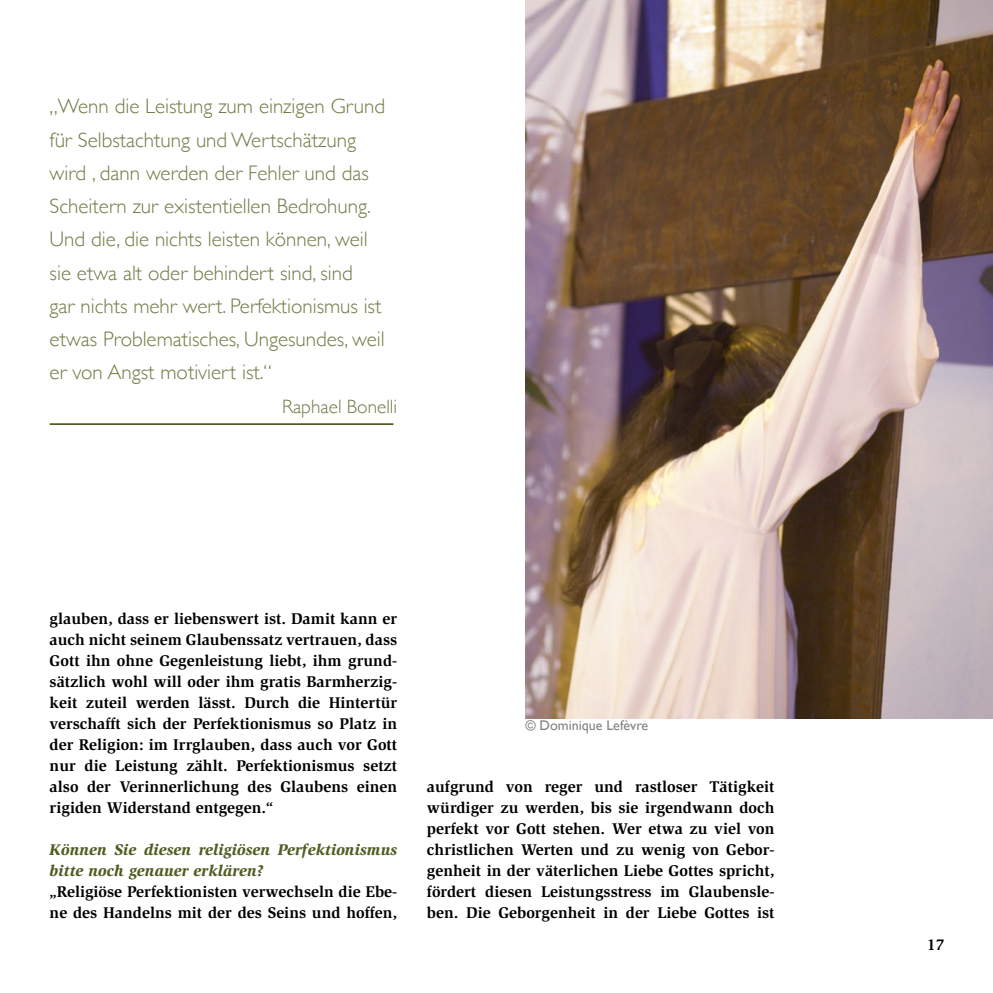
<style>
.page{position:relative;width:993px;height:993px;background:#fff}
.page>*{position:absolute;margin:0;border:0;box-sizing:border-box;transform-origin:0 0}
.t1{font:300 21px/33.2px "Gill Sans";color:#737a46}
.t2{font:300 19.25px "Gill Sans";color:#737a46}
.t3{font:700 15.92px/21px "Slimbach";color:#000;text-align:justify}
.t4{font:italic 900 15.92px/21px "Slimbach";color:#505e23}
.t5{font:14px "Gill Sans";color:#828281}
</style>
<div class="page">
<img style="left:525px;top:0;width:467px;height:717px">
<hr style="left:50px;top:423px;width:343px;height:2px;background:#505e23">
<p class="t1" style="left:50px;top:89px;width:337px">„Wenn die Leistung zum einzigen Grund für Selbstachtung und Wertschätzung wird , dann werden der Fehler und das Scheitern zur existentiellen Bedrohung.<br>Und die, die nichts leisten können, weil sie etwa alt oder behindert sind, sind<br>gar nichts mehr wert. Perfektionismus ist etwas Problematisches, Ungesundes, weil er von Angst motiviert ist.“</p>
<p class="t2" style="left:282px;top:391px;width:117px">Raphael Bonelli</p>
<p class="t3" style="left:50px;top:608px;width:349px">glauben, dass er liebenswert ist. Damit kann er auch nicht seinem Glaubenssatz vertrauen, dass Gott ihn ohne Gegenleistung liebt, ihm grund&shy;sätzlich wohl will oder ihm gratis Barmherzig&shy;keit zuteil werden lässt. Durch die Hintertür verschafft sich der Perfektionismus so Platz in der Religion: im Irrglauben, dass auch vor Gott nur die Leistung zählt. Perfektionismus setzt also der Verinnerlichung des Glaubens einen rigiden Widerstand entgegen.“</p>
<p class="t4" style="left:50px;top:839px;width:349px">Können Sie diesen religiösen Perfektionismus bitte noch genauer erklären?</p>
<p class="t3" style="left:50px;top:881px;width:349px">„Religiöse Perfektionisten verwechseln die Ebe&shy;ne des Handelns mit der des Seins und hoffen,</p>
<p class="t5" style="left:525px;top:717px;width:124px">© Dominique Lefèvre</p>
<p class="t3" style="left:427px;top:776px;width:349px">aufgrund von reger und rastloser Tätigkeit würdiger zu werden, bis sie irgendwann doch perfekt vor Gott stehen. Wer etwa zu viel von christlichen Werten und zu wenig von Gebor&shy;genheit in der väterlichen Liebe Gottes spricht, fördert diesen Leistungsstress im Glaubensle&shy;ben. Die Geborgenheit in der Liebe Gottes ist</p>
<p class="t3" style="left:926px;top:934px;width:19px">17</p>
</div>
